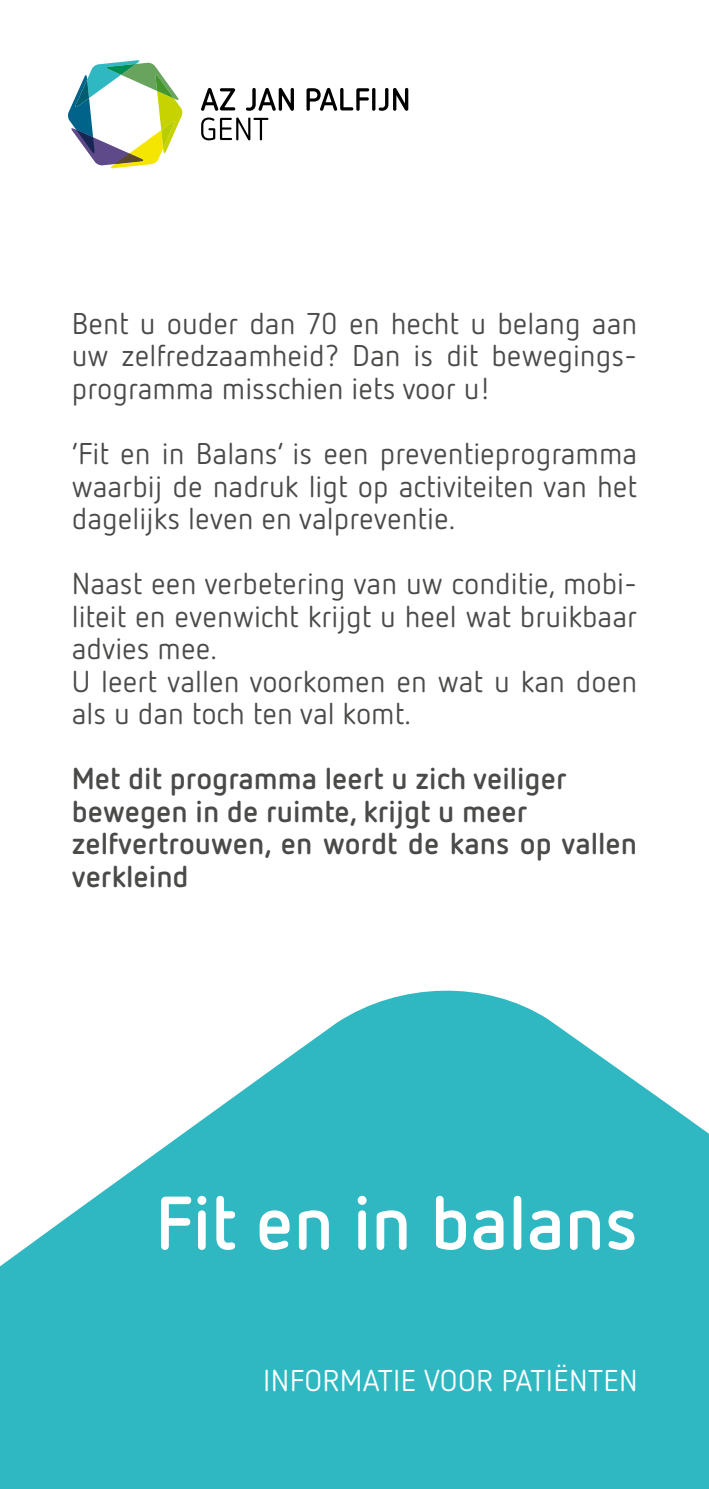
<style>
.page{position:relative;width:709px;height:1489px;background:#fff}
.page>*{position:absolute;margin:0;border:0;box-sizing:border-box;transform-origin:0 0}
.t1{font:700 75px "Netto OT";color:#fff}
.t2{font:30px/32.5px "Netto OT";color:#4a4a49;text-align:justify}
.t3{font:700 30px/32.5px "Netto OT";color:#4a4a49}
.t4{font:30px "Netto OT";letter-spacing:.01em;color:#fff}
</style>
<div class="page">
<svg style="left:0;top:990px;width:709px;height:498px;fill:#2fb8c2"></svg>
<svg style="left:68px;top:60px;width:115px;height:108px"></svg>
<svg style="left:201px;top:88px;width:34px;height:23px"></svg>
<svg style="left:246px;top:88px;width:48px;height:23px"></svg>
<svg style="left:306px;top:88px;width:63px;height:23px"></svg>
<hr style="left:372px;top:88px;width:3px;height:23px;background:#000;border-radius:2px">
<svg style="left:379px;top:88px;width:29px;height:23px"></svg>
<svg style="left:201px;top:117px;width:67px;height:23px"></svg>
<p class="t2" style="left:72px;top:306px;width:567px">Bent u ouder dan 70 en hecht u belang aan uw zelfredzaamheid? Dan is dit bewegings&shy;programma misschien iets voor u!</p>
<p class="t2" style="left:72px;top:436px;width:567px">‘Fit en in Balans’ is een preventieprogramma waarbij de nadruk ligt op activiteiten van het dagelijks leven en valpreventie.</p>
<p class="t2" style="left:72px;top:566px;width:567px;text-align:left">Naast een verbetering van uw conditie, mobi&shy;liteit en evenwicht krijgt u heel wat bruikbaar advies mee.<br>U leert vallen voorkomen en wat u kan doen als u dan toch ten val komt.</p>
<p class="t3" style="left:72px;top:761px;width:567px">Met dit programma leert u zich veiliger bewegen in de ruimte, krijgt u meer zelfvertrouwen, en wordt de kans op vallen verkleind</p>
<h1 class="t1" style="left:155px;top:1175px;width:484px">Fit en in balans</h1>
<p class="t4" style="left:263px;top:1361px;width:376px">INFORMATIE VOOR PATIËNTEN</p>
</div>
